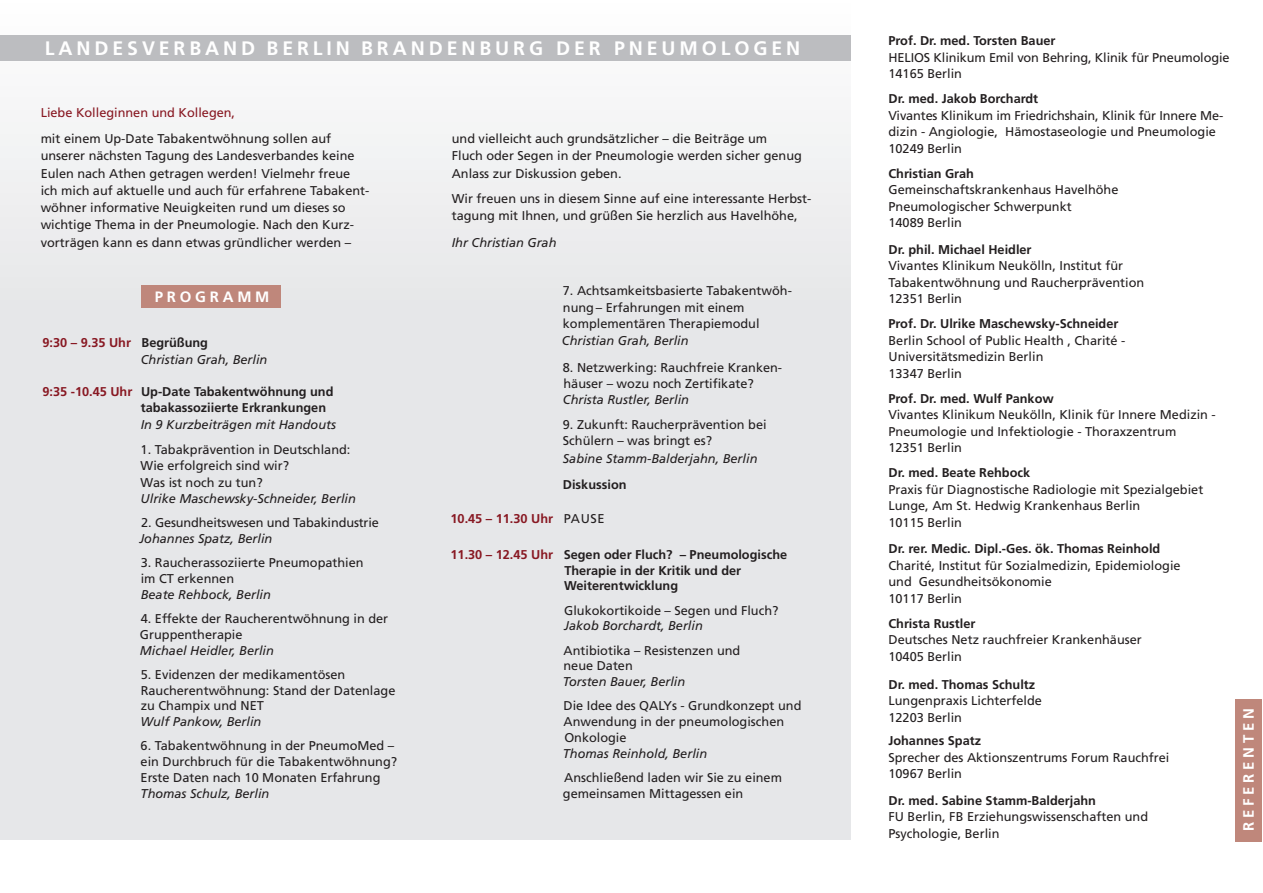
<style>
.page{position:relative;width:1263px;height:893px;background:#fff}
.page>*{position:absolute;margin:0;border:0;box-sizing:border-box;transform-origin:0 0}
.t1{font:700 19.5px "Frutiger";letter-spacing:.2em;color:#fff}
.t2{font:700 15px "Frutiger";letter-spacing:.25em;color:#fff}
.t3{font:12.75px/16.5px "Frutiger";color:#231f20}
.t4{font:700 12.75px/15.8px "Frutiger";color:#231f20}
.t5{font:italic 12.75px/16.5px "Frutiger";color:#231f20}
.t6{font:12.75px "Frutiger";color:#881822}
.t7{font:700 12.75px "Frutiger";color:#881822}
.s1{font-weight:700;font-style:normal;color:#881822}
.s2{font-weight:700;font-style:normal}
.s3{color:#881822}
.s4{font-weight:400;color:#231f20}
</style>
<div class="page">
<div style="left:0;top:299px;width:850px;height:540px;background:#e6e7e9"></div>
<div style="left:0;top:0;width:850px;height:299px;background:#f1f2f3"></div>
<div style="left:141px;top:285px;width:140px;height:23px;background:#bf877b"></div>
<div style="left:1235px;top:699px;width:26px;height:143px;background:#bf877b"></div>
<div style="left:0;top:36px;width:850px;height:25px;background:#bcbdc0"></div>
<h1 class="t1" style="left:45px;top:37px;width:757px">LANDESVERBAND BERLIN BRANDENBURG DER PNEUMOLOGEN</h1>
<p class="t6" style="left:41px;top:105px;width:196px">Liebe Kolleginnen und Kollegen,</p>
<p class="t3" style="left:41px;top:130px;width:330px;line-height:17.2px">mit einem Up-Date Tabakentwöhnung sollen auf unserer nächsten Tagung des Landesverbandes keine Eulen nach Athen getragen werden! Vielmehr freue ich mich auf aktuelle und auch für erfahrene Tabakent&shy;wöhner informative Neuigkeiten rund um dieses so wichtige Thema in der Pneumologie. Nach den Kurz&shy;vorträgen kann es dann etwas gründlicher werden –</p>
<p class="t2" style="left:155px;top:288px;width:116px">PROGRAMM</p>
<p class="t5" style="left:141px;top:334px;width:128px;text-indent:-98px"><span class="s1">9:30 – 9.35 Uhr</span> <span class="s2">Begrüßung<br></span>Christian Grah, Berlin</p>
<p class="t4" style="left:141px;top:383px;width:194px;line-height:16.5px;text-indent:-98px"><span class="s3">9:35 -10.45 Uhr</span> Up-Date Tabakentwöhnung und tabakassoziierte Erkrankungen</p>
<p class="t5" style="left:141px;top:416px;width:197px">In 9 Kurzbeiträgen mit Handouts</p>
<p class="t3" style="left:141px;top:441px;width:211px">1. Tabakprävention in Deutschland:<br>Wie erfolgreich sind wir?<br>Was ist noch zu tun?</p>
<p class="t5" style="left:141px;top:490px;width:217px">Ulrike Maschewsky-Schneider, Berlin</p>
<p class="t3" style="left:141px;top:515px;width:239px">2. Gesundheitswesen und Tabakindustrie</p>
<p class="t5" style="left:139px;top:530px;width:135px">Johannes Spatz, Berlin</p>
<p class="t3" style="left:141px;top:555px;width:224px;line-height:15.8px">3. Raucherassoziierte Pneumopathien im CT erkennen</p>
<p class="t5" style="left:141px;top:586px;width:132px">Beate Rehbock, Berlin</p>
<p class="t3" style="left:140px;top:611px;width:250px;line-height:15.8px">4. Effekte der Raucherentwöhnung in der<br>Gruppentherapie</p>
<p class="t5" style="left:140px;top:642px;width:135px">Michael Heidler, Berlin</p>
<p class="t3" style="left:141px;top:666px;width:256px;line-height:15.8px">5. Evidenzen der medikamentösen<br>Raucherentwöhnung: Stand der Datenlage zu Champix und NET</p>
<p class="t5" style="left:141px;top:713px;width:122px">Wulf Pankow, Berlin</p>
<p class="t3" style="left:141px;top:738px;width:258px;line-height:15.8px">6. Tabakentwöhnung in der PneumoMed – ein Durchbruch für die Tabakentwöhnung?<br>Erste Daten nach 10 Monaten Erfahrung</p>
<p class="t5" style="left:141px;top:785px;width:130px">Thomas Schulz, Berlin</p>
<p class="t3" style="left:452px;top:130px;width:352px;line-height:17.2px">und vielleicht auch grundsätzlicher – die Beiträge um<br>Fluch oder Segen in der Pneumologie werden sicher genug<br>Anlass zur Diskussion geben.</p>
<p class="t3" style="left:452px;top:190px;width:361px;line-height:17.2px">Wir freuen uns in diesem Sinne auf eine interessante Herbst&shy;tagung mit Ihnen, und grüßen Sie herzlich aus Havelhöhe,</p>
<p class="t5" style="left:452px;top:234px;width:106px">Ihr Christian Grah</p>
<p class="t3" style="left:563px;top:283px;width:231px">7. Achtsamkeitsbasierte Tabakentwöh&shy;nung – Erfahrungen mit einem komplementären Therapiemodul</p>
<p class="t5" style="left:562px;top:332px;width:128px">Christian Grah, Berlin</p>
<p class="t3" style="left:563px;top:360px;width:221px;line-height:15.8px">8. Netzwerking: Rauchfreie Kranken&shy;häuser – wozu noch Zertifikate?</p>
<p class="t5" style="left:563px;top:391px;width:128px">Christa Rustler, Berlin</p>
<p class="t3" style="left:563px;top:416px;width:205px">9. Zukunft: Raucherprävention bei<br>Schülern – was bringt es?</p>
<p class="t5" style="left:563px;top:450px;width:196px">Sabine Stamm-Balderjahn, Berlin</p>
<p class="t4" style="left:563px;top:476px;width:65px">Diskussion</p>
<p class="t7" style="left:450px;top:511px;width:156px">10.45 – 11.30 Uhr <span class="s4">PAUSE</span></p>
<p class="t4" style="left:564px;top:546px;width:225px;text-indent:-113px"><span class="s3">11.30 – 12.45 Uhr</span> Segen oder Fluch? – Pneumologische<br>Therapie in der Kritik und der<br>Weiterentwicklung</p>
<p class="t3" style="left:564px;top:602px;width:216px">Glukokortikoide – Segen und Fluch?</p>
<p class="t5" style="left:564px;top:618px;width:140px">Jakob Borchardt, Berlin</p>
<p class="t3" style="left:563px;top:642px;width:178px;line-height:15.8px">Antibiotika – Resistenzen und neue Daten</p>
<p class="t5" style="left:563px;top:673px;width:124px">Torsten Bauer, Berlin</p>
<p class="t3" style="left:563px;top:698px;width:239px;line-height:15.8px">Die Idee des QALYs - Grundkonzept und<br>Anwendung in der pneumologischen<br>Onkologie</p>
<p class="t5" style="left:563px;top:745px;width:146px">Thomas Reinhold, Berlin</p>
<p class="t3" style="left:563px;top:769px;width:221px;line-height:15.8px">Anschließend laden wir Sie zu einem gemeinsamen Mittagessen ein</p>
<p class="t4" style="left:888px;top:33px;width:169px">Prof. Dr. med. Torsten Bauer</p>
<p class="t3" style="left:888px;top:49px;width:343px">HELIOS Klinikum Emil von Behring, Klinik für Pneumologie<br>14165 Berlin</p>
<p class="t4" style="left:888px;top:91px;width:151px">Dr. med. Jakob Borchardt</p>
<p class="t3" style="left:888px;top:107px;width:336px">Vivantes Klinikum im Friedrichshain, Klinik für Innere Me&shy;dizin - Angiologie, Hämostaseologie und Pneumologie<br>10249 Berlin</p>
<p class="t4" style="left:888px;top:165px;width:87px">Christian Grah</p>
<p class="t3" style="left:888px;top:182px;width:232px">Gemeinschaftskrankenhaus Havelhöhe<br>Pneumologischer Schwerpunkt<br>14089 Berlin</p>
<p class="t4" style="left:888px;top:241px;width:145px">Dr. phil. Michael Heidler</p>
<p class="t3" style="left:888px;top:258px;width:257px">Vivantes Klinikum Neukölln, Institut für<br>Tabakentwöhnung und Raucherprävention<br>12351 Berlin</p>
<p class="t4" style="left:888px;top:316px;width:231px">Prof. Dr. Ulrike Maschewsky-Schneider</p>
<p class="t3" style="left:888px;top:332px;width:238px">Berlin School of Public Health , Charité -<br>Universitätsmedizin Berlin<br>13347 Berlin</p>
<p class="t4" style="left:888px;top:390px;width:167px">Prof. Dr. med. Wulf Pankow</p>
<p class="t3" style="left:888px;top:407px;width:329px">Vivantes Klinikum Neukölln, Klinik für Innere Medizin -<br>Pneumologie und Infektiologie - Thoraxzentrum<br>12351 Berlin</p>
<p class="t4" style="left:888px;top:465px;width:143px">Dr. med. Beate Rehbock</p>
<p class="t3" style="left:888px;top:481px;width:316px">Praxis für Diagnostische Radiologie mit Spezialgebiet<br>Lunge, Am St. Hedwig Krankenhaus Berlin<br>10115 Berlin</p>
<p class="t4" style="left:888px;top:541px;width:273px">Dr. rer. Medic. Dipl.-Ges. ök. Thomas Reinhold</p>
<p class="t3" style="left:888px;top:557px;width:294px">Charité, Institut für Sozialmedizin, Epidemiologie und Gesundheitsökonomie<br>10117 Berlin</p>
<p class="t4" style="left:888px;top:615px;width:89px">Christa Rustler</p>
<p class="t3" style="left:888px;top:632px;width:255px">Deutsches Netz rauchfreier Krankenhäuser<br>10405 Berlin</p>
<p class="t4" style="left:888px;top:676px;width:148px">Dr. med. Thomas Schultz</p>
<p class="t3" style="left:888px;top:693px;width:155px">Lungenpraxis Lichterfelde<br>12203 Berlin</p>
<p class="t4" style="left:888px;top:733px;width:94px">Johannes Spatz</p>
<p class="t3" style="left:888px;top:749px;width:282px">Sprecher des Aktionszentrums Forum Rauchfrei<br>10967 Berlin</p>
<p class="t4" style="left:888px;top:792px;width:209px">Dr. med. Sabine Stamm-Balderjahn</p>
<p class="t3" style="left:888px;top:809px;width:261px">FU Berlin, FB Erziehungswissenschaften und<br>Psychologie, Berlin</p>
<p class="t2" style="left:1240px;top:831px;width:124px;rotate:-90deg">REFERENTEN</p>
</div>
